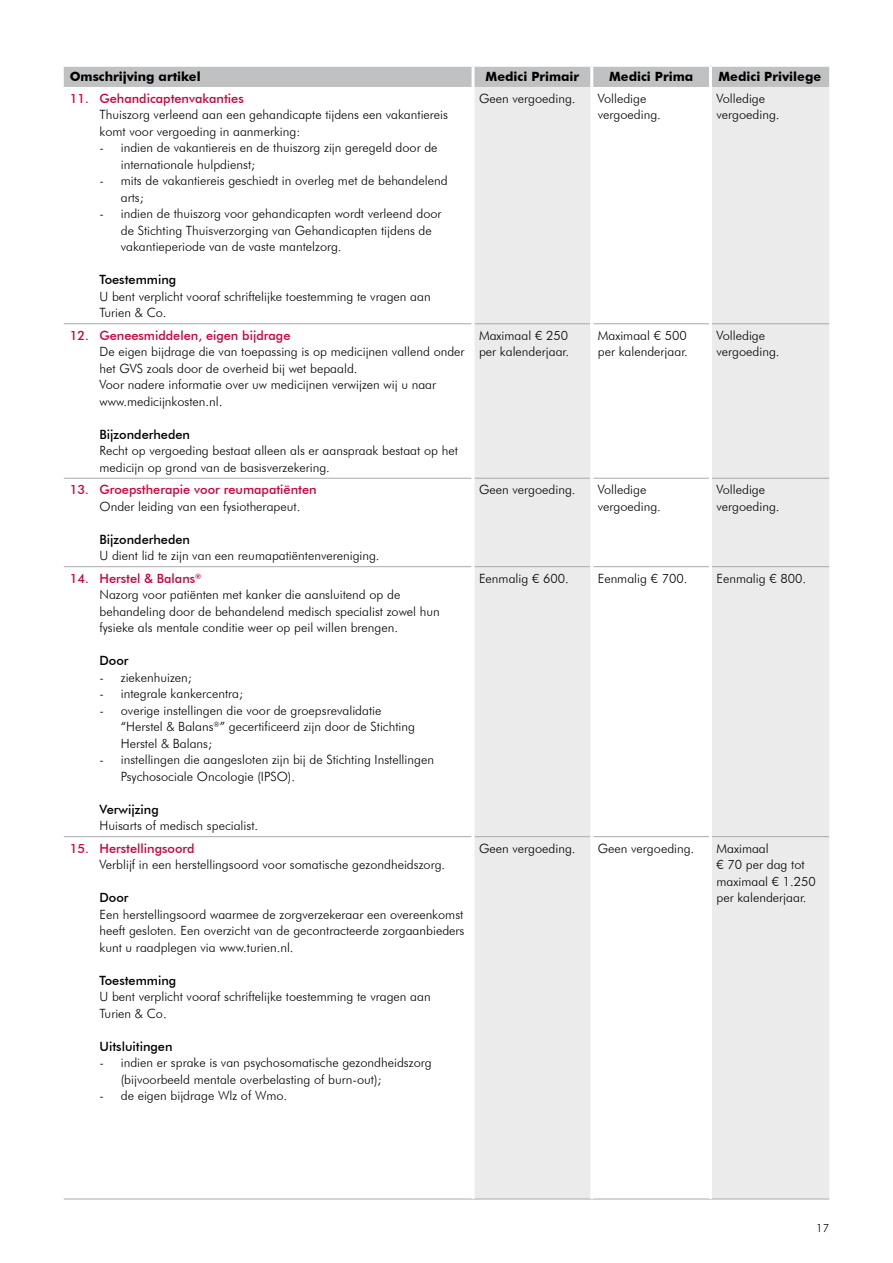
<style>
.page{position:relative;width:893px;height:1263px;background:#fff}
.page>*{position:absolute;margin:0;border:0;box-sizing:border-box;transform-origin:0 0}
.t1{font:300 12.75px/16.5px "Futura BT";color:#000}
.t2{font:500 12.75px "Futura BT";color:#cd0039}
.t3{font:500 12.75px "Futura BT";color:#000}
.t4{font:700 12.75px "Futura BT";color:#000}
.t5{font:300 11.25px "Futura BT";color:#000}
.s1{font-weight:500;color:#cd0039}
</style>
<div class="page">
<div style="left:64px;top:67px;width:765px;height:20px;background:#c0c1c2"></div>
<svg style="left:475px;top:87px;width:354px;height:1112px;fill:#ebebec"></svg>
<hr style="left:64px;top:323px;width:408px;height:1px;background:#a9aaac">
<hr style="left:475px;top:323px;width:115px;height:1px;background:#a9aaac">
<hr style="left:593px;top:323px;width:116px;height:1px;background:#a9aaac">
<hr style="left:712px;top:323px;width:117px;height:1px;background:#a9aaac">
<hr style="left:64px;top:478px;width:408px;height:1px;background:#a9aaac">
<hr style="left:475px;top:478px;width:115px;height:1px;background:#a9aaac">
<hr style="left:593px;top:478px;width:116px;height:1px;background:#a9aaac">
<hr style="left:712px;top:478px;width:117px;height:1px;background:#a9aaac">
<hr style="left:64px;top:566px;width:408px;height:1px;background:#a9aaac">
<hr style="left:475px;top:566px;width:115px;height:1px;background:#a9aaac">
<hr style="left:593px;top:566px;width:116px;height:1px;background:#a9aaac">
<hr style="left:712px;top:566px;width:117px;height:1px;background:#a9aaac">
<hr style="left:64px;top:836px;width:408px;height:1px;background:#a9aaac">
<hr style="left:475px;top:836px;width:115px;height:1px;background:#a9aaac">
<hr style="left:593px;top:836px;width:116px;height:1px;background:#a9aaac">
<hr style="left:712px;top:836px;width:117px;height:1px;background:#a9aaac">
<hr style="left:64px;top:1199px;width:409px;height:1px;background:#a9aaac">
<hr style="left:473px;top:1199px;width:119px;height:1px;background:#a9aaac">
<hr style="left:592px;top:1199px;width:118px;height:1px;background:#a9aaac">
<hr style="left:710px;top:1199px;width:119px;height:1px;background:#a9aaac">
<hr style="left:709px;top:87px;width:3px;height:237px;background:#fff">
<hr style="left:709px;top:324px;width:3px;height:154px;background:#fff">
<hr style="left:709px;top:478px;width:3px;height:89px;background:#fff">
<hr style="left:709px;top:567px;width:3px;height:270px;background:#fff">
<hr style="left:709px;top:837px;width:3px;height:362px;background:#fff">
<hr style="left:590px;top:87px;width:3px;height:237px;background:#fff">
<hr style="left:590px;top:324px;width:3px;height:154px;background:#fff">
<hr style="left:590px;top:478px;width:3px;height:89px;background:#fff">
<hr style="left:590px;top:567px;width:3px;height:270px;background:#fff">
<hr style="left:590px;top:837px;width:3px;height:362px;background:#fff">
<hr style="left:472px;top:67px;width:3px;height:20px;background:#fff">
<hr style="left:590px;top:67px;width:3px;height:20px;background:#fff">
<hr style="left:709px;top:67px;width:3px;height:20px;background:#fff">
<p class="t4" style="left:70px;top:69px;width:133px">Omschrijving artikel</p>
<p class="t4" style="left:485px;top:69px;width:95px">Medici Primair</p>
<p class="t4" style="left:609px;top:69px;width:86px">Medici Prima</p>
<p class="t4" style="left:718px;top:69px;width:104px">Medici Privilege</p>
<p class="t2" style="left:70px;top:91px;width:175px">11. Gehandicaptenvakanties</p>
<p class="t1" style="left:100px;top:106px;width:350px">Thuiszorg verleend aan een gehandicapte tijdens een vakantiereis komt voor vergoeding in aanmerking:</p>
<p class="t1" style="left:121px;top:139px;width:318px;text-indent:-21px">- indien de vakantiereis en de thuiszorg zijn geregeld door de internationale hulpdienst;</p>
<p class="t1" style="left:121px;top:172px;width:328px;text-indent:-21px">- mits de vakantiereis geschiedt in overleg met de behandelend arts;</p>
<p class="t1" style="left:121px;top:205px;width:322px;text-indent:-21px">- indien de thuiszorg voor gehandicapten wordt verleend door de Stichting Thuisverzorging van Gehandicapten tijdens de vakantieperiode van de vaste mantelzorg.</p>
<p class="t3" style="left:100px;top:272px;width:78px">Toestemming</p>
<p class="t1" style="left:100px;top:288px;width:333px">U bent verplicht vooraf schriftelijke toestemming te vragen aan<br>Turien &amp; Co.</p>
<p class="t1" style="left:479px;top:90px;width:98px">Geen vergoeding.</p>
<p class="t1" style="left:598px;top:90px;width:64px">Volledige vergoeding.</p>
<p class="t1" style="left:716px;top:90px;width:64px">Volledige vergoeding.</p>
<p class="t2" style="left:70px;top:327px;width:222px">12. Geneesmiddelen, eigen bijdrage</p>
<p class="t1" style="left:100px;top:343px;width:367px">De eigen bijdrage die van toepassing is op medicijnen vallend onder het GVS zoals door de overheid bij wet bepaald.<br>Voor nadere informatie over uw medicijnen verwijzen wij u naar www.medicijnkosten.nl.</p>
<p class="t3" style="left:100px;top:426px;width:92px">Bijzonderheden</p>
<p class="t1" style="left:100px;top:442px;width:360px">Recht op vergoeding bestaat alleen als er aanspraak bestaat op het medicijn op grond van de basisverzekering.</p>
<p class="t2" style="left:70px;top:482px;width:248px">13. Groepstherapie voor reumapatiënten</p>
<p class="t1" style="left:100px;top:498px;width:202px">Onder leiding van een fysiotherapeut.</p>
<p class="t3" style="left:100px;top:531px;width:92px">Bijzonderheden</p>
<p class="t1" style="left:100px;top:547px;width:282px">U dient lid te zijn van een reumapatiëntenvereniging.</p>
<p class="t1" style="left:100px;top:570px;width:342px;text-indent:-30px"><span class="s1">14. Herstel &amp; Balans</span><sup>®<br></sup>Nazorg voor patiënten met kanker die aansluitend op de behandeling door de behandelend medisch specialist zowel hun fysieke als mentale conditie weer op peil willen brengen.</p>
<p class="t3" style="left:100px;top:653px;width:31px">Door</p>
<p class="t1" style="left:100px;top:669px;width:94px">- ziekenhuizen;</p>
<p class="t1" style="left:100px;top:685px;width:145px">- integrale kankercentra;</p>
<p class="t1" style="left:121px;top:702px;width:296px;text-indent:-21px">- overige instellingen die voor de groepsrevalidatie “Herstel &amp; Balans<sup>®</sup>” gecertificeerd zijn door de Stichting<br>Herstel &amp; Balans;</p>
<p class="t1" style="left:121px;top:751px;width:315px;text-indent:-21px">- instellingen die aangesloten zijn bij de Stichting Instellingen<br>Psychosociale Oncologie (IPSO).</p>
<p class="t3" style="left:100px;top:801px;width:61px">Verwijzing</p>
<p class="t1" style="left:100px;top:817px;width:160px">Huisarts of medisch specialist.</p>
<p class="t2" style="left:70px;top:840px;width:126px">15. Herstellingsoord</p>
<p class="t1" style="left:100px;top:856px;width:347px">Verblijf in een herstellingsoord voor somatische gezondheidszorg.</p>
<p class="t3" style="left:100px;top:890px;width:31px">Door</p>
<p class="t1" style="left:100px;top:906px;width:366px;text-align:justify">Een herstellingsoord waarmee de zorgverzekeraar een overeenkomst heeft gesloten. Een overzicht van de gecontracteerde zorgaanbieders kunt u raadplegen via www.turien.nl.</p>
<p class="t3" style="left:100px;top:972px;width:78px">Toestemming</p>
<p class="t1" style="left:100px;top:988px;width:333px">U bent verplicht vooraf schriftelijke toestemming te vragen aan<br>Turien &amp; Co.</p>
<p class="t3" style="left:100px;top:1038px;width:75px">Uitsluitingen</p>
<p class="t1" style="left:121px;top:1054px;width:312px;text-indent:-21px">- indien er sprake is van psychosomatische gezondheidszorg (bijvoorbeeld mentale overbelasting of burn-out);</p>
<p class="t1" style="left:100px;top:1087px;width:189px">- de eigen bijdrage Wlz of Wmo.</p>
<p class="t1" style="left:479px;top:327px;width:91px">Maximaal € 250 per kalenderjaar.</p>
<p class="t1" style="left:598px;top:327px;width:91px">Maximaal € 500 per kalenderjaar.</p>
<p class="t1" style="left:716px;top:327px;width:64px">Volledige vergoeding.</p>
<p class="t1" style="left:479px;top:481px;width:98px">Geen vergoeding.</p>
<p class="t1" style="left:598px;top:481px;width:64px">Volledige vergoeding.</p>
<p class="t1" style="left:716px;top:481px;width:64px">Volledige vergoeding.</p>
<p class="t1" style="left:479px;top:570px;width:91px">Eenmalig € 600.</p>
<p class="t1" style="left:598px;top:570px;width:91px">Eenmalig € 700.</p>
<p class="t1" style="left:716px;top:570px;width:91px">Eenmalig € 800.</p>
<p class="t1" style="left:479px;top:840px;width:98px">Geen vergoeding.</p>
<p class="t1" style="left:598px;top:840px;width:98px">Geen vergoeding.</p>
<p class="t1" style="left:716px;top:840px;width:101px">Maximaal<br>€ 70 per dag tot maximaal € 1.250 per kalenderjaar.</p>
<p class="t5" style="left:816px;top:1221px;width:14px">17</p>
</div>
